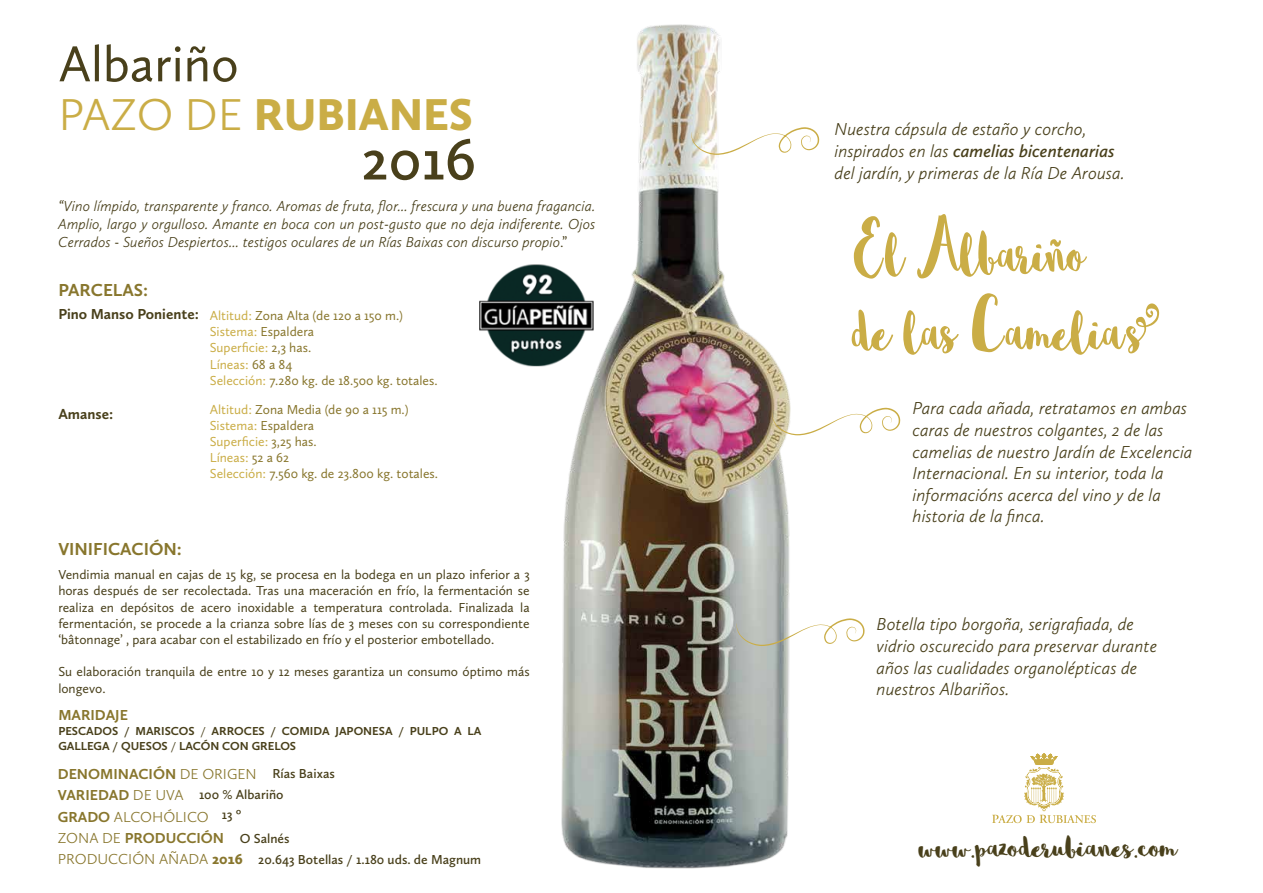
<style>
.page{position:relative;width:1263px;height:893px;background:#fff}
.page>*{position:absolute;margin:0;border:0;box-sizing:border-box;transform-origin:0 0}
.t1{font:80.25px/78px "Sophia";letter-spacing:-.05em;color:#caad46;scale:.82 1}
.t2{font:600 60px "Calluna Sans";color:#49401b}
.t3{font:51.9px "Calluna Sans";color:#49401b}
.t4{font:900 46.2px "Calluna Sans";color:#caad46}
.t5{font:41.1px "Sophia";letter-spacing:-.05em;color:#49401b}
.t6{font:italic 300 18px/21.6px "Calluna Sans";color:#49401b}
.t7{font:700 18px "Calluna Sans";color:#88762d}
.t8{font:italic 300 15px/18px "Calluna Sans";color:#49401b;text-align:justify}
.t9{font:700 15px "Calluna Sans";color:#88762d}
.t10{font:700 15px "Calluna Sans";color:#49401b}
.t11{font:300 15px "Calluna Sans";color:#88762d}
.t12{font:13.5px/16.2px "Calluna Sans";color:#49401b;text-align:justify}
.t13{font:13.5px/16.2px "Calluna Sans";color:#88762d}
.t14{font:600 13.5px "Calluna Sans";color:#49401b}
.t15{font:700 12px/14.4px "Calluna Sans";color:#49401b}
.s1{font-weight:300}
.s2{font-style:normal}
.s3{color:#caad46}
.s4{font-weight:600;font-size:13.5px;color:#49401b}
.s5{font-weight:700;font-size:15px;color:#88762d}
.s6{font-weight:300;font-size:15px;color:#88762d}
.s7{font-weight:700}
.s8{font-weight:900;font-size:15px;color:#88762d}
.s9{font-weight:600}
.s10{font-family:"Sophia Right"}
</style>
<div class="page">
<img style="left:561px;top:24px;width:241px;height:845px">
<svg style="left:691px;top:127px;width:128px;height:28px"></svg>
<svg style="left:736px;top:618px;width:129px;height:28px"></svg>
<svg style="left:772px;top:408px;width:128px;height:27px"></svg>
<img style="left:479px;top:249px;width:121px;height:129px">
<svg style="left:992px;top:753px;width:104px;height:70px"></svg>
<h3 class="t3" style="left:59px;top:33px;width:181px">Albariño</h3>
<h3 class="t4" style="left:58px;top:86px;width:416px"><span class="s1">PAZO DE</span> RUBIANES</h3>
<h2 class="t2" style="left:361px;top:123px;width:116px">2016</h2>
<p class="t8" style="left:58px;top:197px;width:539px">“Vino límpido, transparente y franco. Aromas de fruta, flor... frescura y una buena fragancia.<br>Amplio, largo y orgulloso. Amante en boca con un post-gusto que no deja indiferente. Ojos Cerrados - Sueños Despiertos... testigos oculares de un Rías Baixas con discurso propio<span class="s2">.”</span></p>
<h3 class="t7" style="left:58px;top:279px;width:91px">PARCELAS:</h3>
<p class="t10" style="left:58px;top:305px;width:142px">Pino Manso Poniente:</p>
<p class="t10" style="left:58px;top:404px;width:56px">Amanse:</p>
<p class="t13" style="left:210px;top:307px;width:229px"><span class="s3">Altitud:</span> Zona Alta (de 120 a 150 m.)<br><span class="s3">Sistema:</span> Espaldera<br><span class="s3">Superficie:</span> 2,3 has.<br><span class="s3">Líneas:</span> 68 a 84<br><span class="s3">Selección:</span> 7.280 kg. de 18.500 kg. totales.</p>
<p class="t13" style="left:210px;top:401px;width:230px"><span class="s3">Altitud:</span> Zona Media (de 90 a 115 m.)<br><span class="s3">Sistema:</span> Espaldera<br><span class="s3">Superficie:</span> 3,25 has.<br><span class="s3">Líneas:</span> 52 a 62<br><span class="s3">Selección:</span> 7.560 kg. de 23.800 kg. totales.</p>
<h3 class="t7" style="left:58px;top:537px;width:125px">VINIFICACIÓN:</h3>
<p class="t12" style="left:58px;top:566px;width:473px">Vendimia manual en cajas de 15 kg, se procesa en la bodega en un plazo inferior a 3 horas después de ser recolectada. Tras una maceración en frío, la fermentación se realiza en depósitos de acero inoxidable a temperatura controlada. Finalizada la fermentación, se procede a la crianza sobre lías de 3 meses con su correspondiente ‘bâtonnage’ , para acabar con el estabilizado en frío y el posterior embotellado.</p>
<p class="t12" style="left:58px;top:664px;width:473px">Su elaboración tranquila de entre 10 y 12 meses garantiza un consumo óptimo más longevo.</p>
<p class="t9" style="left:58px;top:705px;width:71px">MARIDAJE</p>
<p class="t15" style="left:58px;top:724px;width:424px">PESCADOS / MARISCOS <span class="s1">/</span> ARROCES / COMIDA JAPONESA / PULPO A LA<br>GALLEGA / QUESOS <span class="s1">/</span> LACÓN CON GRELOS</p>
<p class="t9" style="left:58px;top:765px;width:279px">DENOMINACIÓN <span class="s1">DE ORIGEN</span> <span class="s4">Rías Baixas</span></p>
<p class="t14" style="left:58px;top:786px;width:227px"><span class="s5">VARIEDAD</span> <span class="s6">DE UVA</span> 100 % Albariño</p>
<p class="t11" style="left:58px;top:808px;width:185px"><span class="s7">GRADO</span> ALCOHÓLICO <sup>13</sup> <sup>º</sup></p>
<p class="t9" style="left:58px;top:828px;width:233px"><span class="s1">ZONA DE</span> PRODUCCIÓN <span class="s4">O Salnés</span></p>
<p class="t14" style="left:58px;top:851px;width:425px"><span class="s6">PRODUCCIÓN AÑADA</span> <span class="s8">2016</span> 20.643 Botellas / 1.180 uds. de Magnum</p>
<h3 class="t6" style="left:835px;top:118px;width:292px">Nuestra cápsula de estaño y corcho, inspirados en las <span class="s9">camelias bicentenarias </span>del jardín, y primeras de la Ría De Arousa.</h3>
<h1 class="t1" style="left:852px;top:212px;width:359px">El Albariño de las Camelia<span class="s10">s</span></h1>
<h3 class="t6" style="left:913px;top:397px;width:281px">Para cada añada, retratamos en ambas caras de nuestros colgantes, 2 de las camelias de nuestro Jardín de Excelencia Internacional. En su interior, toda la informacións acerca del vino y de la historia de la finca.</h3>
<h3 class="t6" style="left:877px;top:613px;width:282px">Botella tipo borgoña, serigrafiada, de vidrio oscurecido para preservar durante años las cualidades organolépticas de nuestros Albariños.</h3>
<h3 class="t5" style="left:918px;top:822px;width:262px">www.pazoderubianes.com</h3>
</div>
